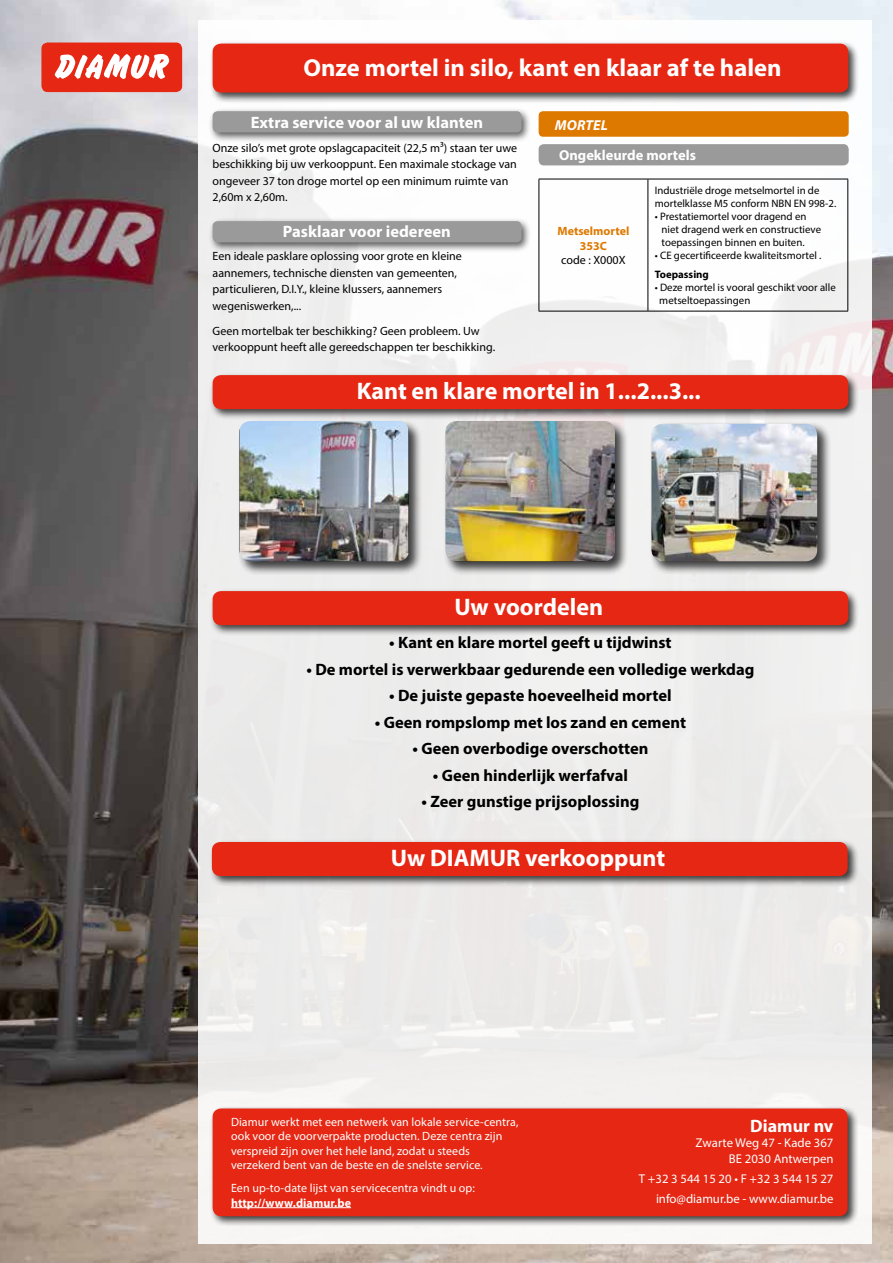
<style>
.page{position:relative;width:893px;height:1263px;background:#fff}
.page>*{position:absolute;margin:0;border:0;box-sizing:border-box;transform-origin:0 0}
.t1{font:700 24.6px "Myriad Pro";color:#fff}
.t2{font:700 24px "Myriad Pro";color:#fff}
.t3{font:700 18px "Myriad Pro";color:#fff}
.t4{font:700 16.5px "Myriad Pro";color:#000}
.t5{font:700 16.5px "Myriad Pro";color:#fff}
.t6{font:700 14.4px "Myriad Pro";color:#fff}
.t7{font:italic 700 14.4px "Myriad Pro";letter-spacing:.005em;color:#fff}
.t8{font:12.75px/15.3px "Myriad Pro";color:#fff;text-align:right}
.t9{font:12px/16.5px "Myriad Pro";color:#000}
.t10{font:12px/14.4px "Myriad Pro";letter-spacing:.005em;color:#fff}
.t11{font:700 12px "Myriad Pro";letter-spacing:.005em;color:#fff}
.t12{font:700 12px/14.4px "Myriad Pro";color:#de7900;text-align:center}
.t13{font:10.8px/13px "Myriad Pro";color:#000}
.t14{font:700 10.8px "Myriad Pro";color:#000}
.s1{font-size:12.3px}
</style>
<div class="page">
<img style="left:0;top:0;width:893px;height:1263px">
<div style="left:41px;top:43px;width:141px;height:49px;background:#e52713;border-radius:6px"></div>
<svg style="left:55px;top:54px;width:114px;height:25px"></svg>
<div style="left:198px;top:20px;width:674px;height:1223px;background:linear-gradient(to bottom,#f7f7f8,#eeeceb)"></div>
<div style="left:649px;top:422px;width:182px;height:153px;background:#000;opacity:.75"></div>
<img style="left:651px;top:424px;width:166px;height:137px">
<div style="left:443px;top:419px;width:186px;height:156px;background:#000;opacity:.75"></div>
<img style="left:445px;top:421px;width:170px;height:140px">
<div style="left:237px;top:419px;width:186px;height:156px;background:#000;opacity:.75"></div>
<img style="left:239px;top:421px;width:170px;height:140px">
<div style="left:208px;top:107px;width:324px;height:35px;background:#000;opacity:.65"></div>
<div style="left:213px;top:111px;width:309px;height:21px;background:#9b9a9a;border-radius:5px"></div>
<div style="left:208px;top:217px;width:324px;height:35px;background:#000;opacity:.65"></div>
<div style="left:213px;top:221px;width:309px;height:21px;background:#9b9a9a;border-radius:5px"></div>
<div style="left:209px;top:40px;width:651px;height:64px;background:#000;opacity:.75"></div>
<div style="left:213px;top:44px;width:635px;height:48px;background:#e52713;border-radius:9px"></div>
<div style="left:539px;top:144px;width:310px;height:21px;background:#9b9a9a;border-radius:5px"></div>
<hr style="left:539px;top:179px;width:109px;height:1px;background:#000">
<hr style="left:539px;top:179px;width:1px;height:132px;background:#000">
<hr style="left:648px;top:179px;width:200px;height:1px;background:#000">
<hr style="left:648px;top:179px;width:1px;height:132px;background:#000">
<hr style="left:847px;top:179px;width:1px;height:132px;background:#000">
<hr style="left:539px;top:311px;width:109px;height:1px;background:#000">
<hr style="left:648px;top:311px;width:200px;height:1px;background:#000">
<div style="left:539px;top:111px;width:310px;height:26px;background:#de7900;border-radius:4px"></div>
<div style="left:209px;top:1106px;width:650px;height:122px;background:#000;opacity:.75"></div>
<div style="left:213px;top:1108px;width:635px;height:108px;background:#e52713;border-radius:9px"></div>
<hr style="left:231px;top:1207px;width:120px;height:1px;background:#fff">
<div style="left:209px;top:588px;width:651px;height:48px;background:#000;opacity:.75"></div>
<div style="left:213px;top:591px;width:635px;height:34px;background:#e52713;border-radius:9px"></div>
<div style="left:209px;top:372px;width:651px;height:49px;background:#000;opacity:.75"></div>
<div style="left:213px;top:375px;width:635px;height:34px;background:#e52713;border-radius:9px"></div>
<div style="left:209px;top:839px;width:650px;height:48px;background:#000;opacity:.75"></div>
<div style="left:212px;top:842px;width:636px;height:34px;background:#e52713;border-radius:9px"></div>
<h1 class="t1" style="left:303px;top:51px;width:480px">Onze mortel in silo, kant en klaar af te halen</h1>
<h3 class="t5" style="left:251px;top:112px;width:234px">Extra service voor al uw klanten</h3>
<p class="t9" style="left:213px;top:139px;width:306px">Onze silo’s met grote opslagcapaciteit (22,5 m³) staan ter uwe beschikking bij uw verkooppunt. Een maximale stockage van ongeveer 37 ton droge mortel op een minimum ruimte van 2,60m x 2,60m.</p>
<h3 class="t5" style="left:283px;top:220px;width:170px">Pasklaar voor iedereen</h3>
<p class="t9" style="left:213px;top:248px;width:251px">Een ideale pasklare oplossing voor grote en kleine aannemers, technische diensten van gemeenten, particulieren, D.I.Y., kleine klussers, aannemers wegeniswerken,...</p>
<p class="t9" style="left:213px;top:322px;width:284px">Geen mortelbak ter beschikking? Geen probleem. Uw verkooppunt heeft alle gereedschappen ter beschikking<span class="s1">.</span></p>
<p class="t7" style="left:555px;top:116px;width:55px">MORTEL</p>
<p class="t6" style="left:559px;top:146px;width:138px">Ongekleurde mortels</p>
<p class="t13" style="left:655px;top:184px;width:183px">Industriële droge metselmortel in de mortelklasse M5 conform NBN EN 998-2.</p>
<p class="t13" style="left:662px;top:210px;width:161px;text-indent:-7px">• Prestatiemortel voor dragend en niet dragend werk en constructieve toepassingen binnen en buiten.</p>
<p class="t13" style="left:655px;top:248px;width:168px">• CE gecertificeerde kwaliteitsmortel .</p>
<p class="t14" style="left:655px;top:268px;width:56px">Toepassing</p>
<p class="t13" style="left:659px;top:281px;width:178px;text-indent:-5px">• Deze mortel is vooral geschikt voor alle metseltoepassingen</p>
<p class="t12" style="left:557px;top:223px;width:73px">Metselmortel<br>353C</p>
<p class="t9" style="left:561px;top:252px;width:66px">code : X000X</p>
<h2 class="t2" style="left:357px;top:376px;width:346px">Kant en klare mortel in 1...2...3...</h2>
<h2 class="t2" style="left:454px;top:592px;width:150px">Uw voordelen</h2>
<h3 class="t4" style="left:389px;top:632px;width:284px">• Kant en klare mortel geeft u tijdwinst</h3>
<h3 class="t4" style="left:306px;top:658px;width:449px">• De mortel is verwerkbaar gedurende een volledige werkdag</h3>
<h3 class="t4" style="left:389px;top:685px;width:284px">• De juiste gepaste hoeveelheid mortel</h3>
<h3 class="t4" style="left:375px;top:711px;width:313px">• Geen rompslomp met los zand en cement</h3>
<h3 class="t4" style="left:412px;top:738px;width:238px">• Geen overbodige overschotten</h3>
<h3 class="t4" style="left:433px;top:764px;width:196px">• Geen hinderlijk werfafval</h3>
<h3 class="t4" style="left:421px;top:791px;width:219px">• Zeer gunstige prijsoplossing</h3>
<h2 class="t2" style="left:391px;top:843px;width:276px">Uw DIAMUR verkooppunt</h2>
<p class="t10" style="left:231px;top:1114px;width:289px">Diamur werkt met een netwerk van lokale service-centra, ook voor de voorverpakte producten. Deze centra zijn verspreid zijn over het hele land, zodat u steeds verzekerd bent van de beste en de snelste service.</p>
<p class="t10" style="left:231px;top:1181px;width:245px">Een up-to-date lijst van servicecentra vindt u op:</p>
<p class="t11" style="left:231px;top:1194px;width:122px">http://www.diamur.be</p>
<h3 class="t3" style="left:750px;top:1114px;width:85px">Diamur nv</h3>
<p class="t8" style="left:696px;top:1135px;width:139px">Zwarte Weg 47 - Kade 367<br>BE 2030 Antwerpen</p>
<p class="t8" style="left:639px;top:1168px;width:196px;line-height:20.1px">T +32 3 544 15 20 • F +32 3 544 15 27 info@diamur.be - www.diamur.be</p>
</div>
